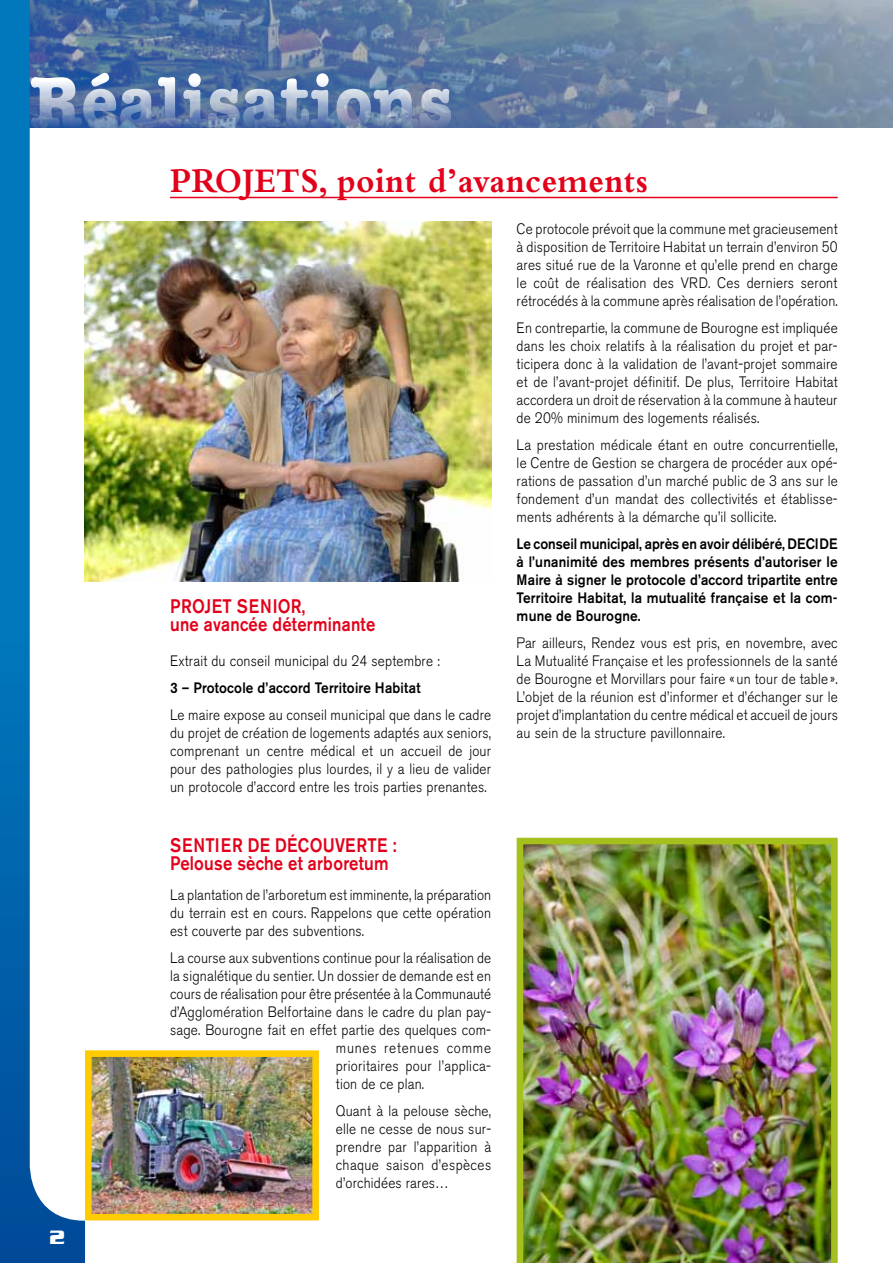
<style>
.page{position:relative;width:893px;height:1263px;background:#fff}
.page>*{position:absolute;margin:0;border:0;box-sizing:border-box;transform-origin:0 0}
.t1{font:700 75px "American Typewriter";color:#fff;scale:.9 1}
.t2{font:700 36px "Bembo Std";letter-spacing:.02em;color:#e2001a;scale:.9 1}
.t3{font:700 21px "Serpentine Std";color:#fff}
.t4{font:500 19.5px/18px "Akzidenz Grotesk BE";letter-spacing:.015em;color:#e2001a;scale:.85 1}
.t5{font:300 15px/18px "Akzidenz Grotesk BE";letter-spacing:.015em;color:#000;text-align:justify;scale:.9 1}
.t6{font:500 15px/18px "Akzidenz Grotesk BE";letter-spacing:.015em;color:#000;text-align:justify;scale:.9 1}
.t7{font:300 15px "Akzidenz Grotesk BE";letter-spacing:.055em;color:#000;scale:.9 1}
</style>
<div class="page">
<img style="left:85px;top:0;width:808px;height:128px">
<svg style="left:0;top:0;width:85px;height:1263px"></svg>
<img style="left:85px;top:221px;width:406px;height:361px">
<img style="left:517px;top:838px;width:321px;height:425px">
<hr style="left:170px;top:197px;width:668px;height:1px;background:#e2001a">
<img style="left:93px;top:1058px;width:218px;height:154px">
<div style="left:85px;top:1050px;width:234px;height:170px;border:7px solid #fecc00"></div>
<h1 class="t1" style="left:30px;top:38px;width:471px">Réalisations</h1>
<h2 class="t2" style="left:170px;top:161px;width:532px">PROJETS, point d’avancements</h2>
<h3 class="t3" style="left:50px;top:1225px;width:17px">2</h3>
<h3 class="t4" style="left:170px;top:597px;width:243px">PROJET SENIOR,<br>une avancée déterminante</h3>
<p class="t5" style="left:170px;top:652px;width:301px">Extrait du conseil municipal du 24 septembre :</p>
<p class="t6" style="left:170px;top:679px;width:280px">3 – Protocole d’accord Territoire Habitat</p>
<p class="t5" style="left:170px;top:706px;width:358px">Le maire expose au conseil municipal que dans le cadre du projet de création de logements adaptés aux seniors, comprenant un centre médical et un accueil de jour pour des pathologies plus lourdes, il y a lieu de valider un protocole d’accord entre les trois parties prenantes.</p>
<h3 class="t4" style="left:170px;top:835px;width:268px">SENTIER DE DÉCOUVERTE :<br>Pelouse sèche et arboretum</h3>
<p class="t5" style="left:170px;top:886px;width:358px">La plantation de l’arboretum est imminente, la préparation du terrain est en cours. Rappelons que cette opération est couverte par des subventions.</p>
<p class="t5" style="left:170px;top:949px;width:358px">La course aux subventions continue pour la réalisation de</p>
<p class="t5" style="left:170px;top:967px;width:358px">la signalétique du sentier. Un dossier de demande est en</p>
<p class="t5" style="left:170px;top:985px;width:358px">cours de réalisation pour être présentée à la Communauté</p>
<p class="t5" style="left:170px;top:1003px;width:358px">d’Agglomération Belfortaine dans le cadre du plan pay-</p>
<p class="t5" style="left:170px;top:1021px;width:358px">sage. Bourogne fait en effet partie des quelques com-</p>
<p class="t7" style="left:336px;top:1039px;width:174px">munes retenues comme</p>
<p class="t5" style="left:336px;top:1057px;width:174px">prioritaires pour l’applica-</p>
<p class="t5" style="left:336px;top:1075px;width:100px">tion de ce plan.</p>
<p class="t5" style="left:336px;top:1102px;width:174px">Quant à la pelouse sèche, elle ne cesse de nous sur&shy;prendre par l’apparition à chaque saison d’espèces d’orchidées rares…</p>
<p class="t5" style="left:517px;top:220px;width:358px">Ce protocole prévoit que la commune met gracieusement à disposition de Territoire Habitat un terrain d’environ 50 ares situé rue de la Varonne et qu’elle prend en charge le coût de réalisation des VRD. Ces derniers seront rétrocédés à la commune après réalisation de l’opération.</p>
<p class="t5" style="left:517px;top:319px;width:358px">En contrepartie, la commune de Bourogne est impliquée dans les choix relatifs à la réalisation du projet et par&shy;ticipera donc à la validation de l’avant-projet sommaire et de l’avant-projet définitif. De plus, Territoire Habitat accordera un droit de réservation à la commune à hauteur de 20% minimum des logements réalisés.</p>
<p class="t5" style="left:517px;top:436px;width:358px">La prestation médicale étant en outre concurrentielle, le Centre de Gestion se chargera de procéder aux opé&shy;rations de passation d’un marché public de 3 ans sur le fondement d’un mandat des collectivités et établisse&shy;ments adhérents à la démarche qu’il sollicite.</p>
<p class="t6" style="left:517px;top:535px;width:358px">Le conseil municipal, après en avoir délibéré, DECIDE à l’unanimité des membres présents d’autoriser le Maire à signer le protocole d’accord tripartite entre Territoire Habitat, la mutualité française et la com&shy;mune de Bourogne.</p>
<p class="t5" style="left:517px;top:634px;width:358px">Par ailleurs, Rendez vous est pris, en novembre, avec La Mutualité Française et les professionnels de la santé de Bourogne et Morvillars pour faire « un tour de table ».<br>L’objet de la réunion est d’informer et d’échanger sur le projet d’implantation du centre médical et accueil de jours au sein de la structure pavillonnaire.</p>
</div>
